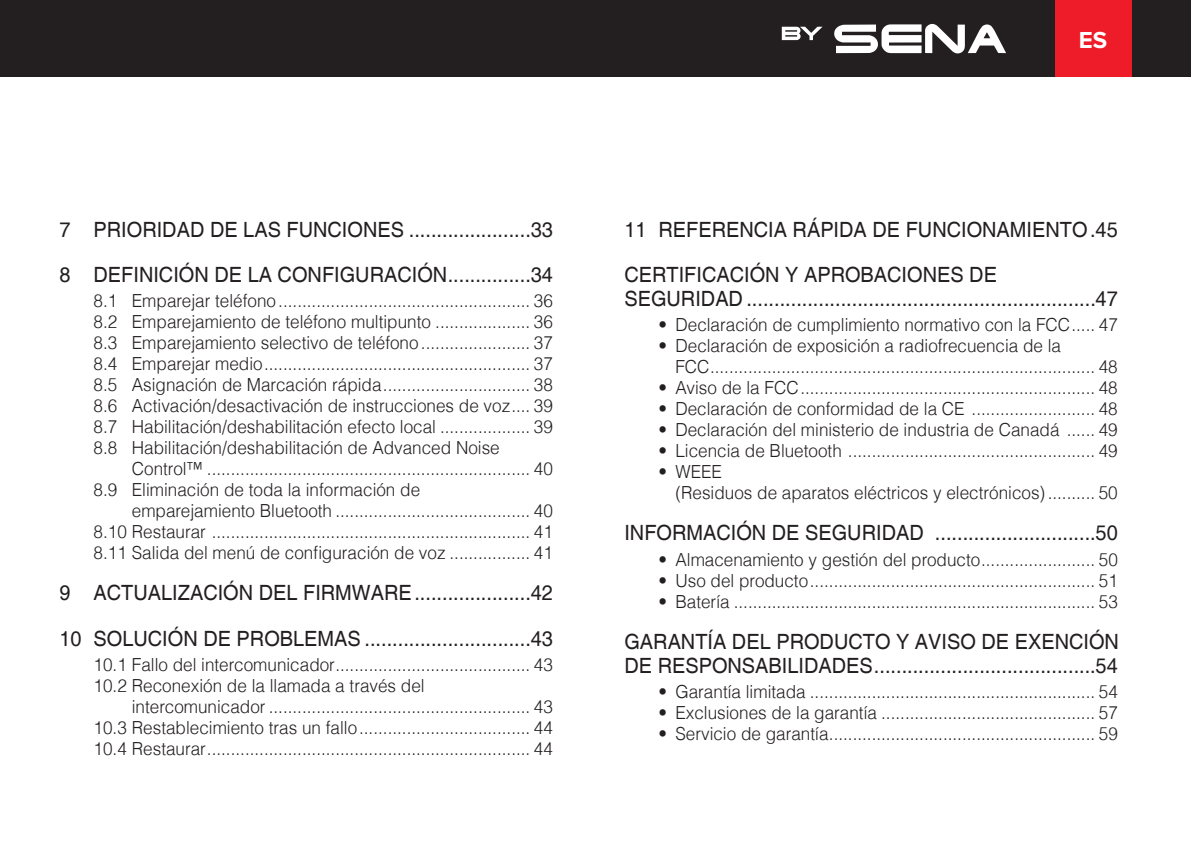
<style>
.page{position:relative;width:1191px;height:851px;background:#fff}
.page>*{position:absolute;margin:0;border:0;box-sizing:border-box;transform-origin:0 0}
.t1{font:700 24px "Proxima Nova";color:#fff}
.t2{font:21px/45.3px "Helvetica";color:#231f20;scale:.95 1}
.t3{font:300 18px/21px "Helvetica LT";color:#231f20;scale:.95 1}
</style>
<div class="page">
<div style="left:0;top:0;width:1191px;height:77px;background:#231f20"></div>
<div style="left:1054px;top:0;width:77px;height:77px;background:#ee1c28"></div>
<svg style="left:834px;top:24px;width:172px;height:29px"></svg>
<svg style="left:782px;top:27px;width:40px;height:13px"></svg>
<p class="t2" style="left:60px;top:207px;width:521px">7 PRIORIDAD DE LAS FUNCIONES ......................33<br>8 DEFINICIÓN DE LA CONFIGURACIÓN...............34</p>
<p class="t3" style="left:94px;top:290px;width:485px;text-align:justify">8.1 Emparejar teléfono..................................................... 36<br>8.2 Emparejamiento de teléfono multipunto .................... 36<br>8.3 Emparejamiento selectivo de teléfono....................... 37<br>8.4 Emparejar medio........................................................ 37<br>8.5 Asignación de Marcación rápida............................... 38<br>8.6 Activación/desactivación de instrucciones de voz.... 39<br>8.7 Habilitación/deshabilitación efecto local ................... 39<br>8.8 Habilitación/deshabilitación de Advanced Noise</p>
<p class="t3" style="left:94px;top:458px;width:485px;text-indent:38px">Control™ .................................................................... 40<br>8.9 Eliminación de toda la información de</p>
<p class="t3" style="left:94px;top:500px;width:485px;text-align:justify;text-indent:38px">emparejamiento Bluetooth ......................................... 40<br>8.10 Restaurar ................................................................... 41<br>8.11 Salida del menú de configuración de voz ................. 41</p>
<p class="t2" style="left:60px;top:571px;width:521px">9 ACTUALIZACIÓN DEL FIRMWARE.....................42<br>10 SOLUCIÓN DE PROBLEMAS ..............................43</p>
<p class="t3" style="left:94px;top:653px;width:485px">10.1 Fallo del intercomunicador......................................... 43<br>10.2 Reconexión de la llamada a través del</p>
<p class="t3" style="left:94px;top:695px;width:485px;text-align:justify;text-indent:38px">intercomunicador ....................................................... 43<br>10.3 Restablecimiento tras un fallo.................................... 44<br>10.4 Restaurar.................................................................... 44</p>
<h1 class="t1" style="left:1079px;top:26px;width:30px">ES</h1>
<p class="t2" style="left:624px;top:207px;width:521px">11 REFERENCIA RÁPIDA DE FUNCIONAMIENTO.45<br>CERTIFICACIÓN Y APROBACIONES DE</p>
<p class="t2" style="left:624px;top:276px;width:521px">SEGURIDAD ...............................................................47</p>
<p class="t3" style="left:658px;top:314px;width:485px">• Declaración de cumplimiento normativo con la FCC..... 47</p>
<p class="t3" style="left:675px;top:335px;width:467px;text-indent:-17px">• Declaración de exposición a radiofrecuencia de la<br>FCC................................................................................. 48</p>
<p class="t3" style="left:658px;top:377px;width:485px">• Aviso de la FCC.............................................................. 48</p>
<p class="t3" style="left:658px;top:398px;width:485px">• Declaración de conformidad de la CE .......................... 48</p>
<p class="t3" style="left:658px;top:419px;width:485px">• Declaración del ministerio de industria de Canadá ...... 49</p>
<p class="t3" style="left:658px;top:440px;width:485px">• Licencia de Bluetooth .................................................... 49</p>
<p class="t3" style="left:675px;top:461px;width:467px;text-indent:-17px">• WEEE<br>(Residuos de aparatos eléctricos y electrónicos).......... 50</p>
<p class="t2" style="left:624px;top:511px;width:521px">INFORMACIÓN DE SEGURIDAD .............................50</p>
<p class="t3" style="left:658px;top:548px;width:485px">• Almacenamiento y gestión del producto........................ 50</p>
<p class="t3" style="left:658px;top:569px;width:485px">• Uso del producto............................................................ 51</p>
<p class="t3" style="left:658px;top:590px;width:485px">• Batería ............................................................................ 53</p>
<p class="t2" style="left:624px;top:630px;width:522px;line-height:24px">GARANTÍA DEL PRODUCTO Y AVISO DE EXENCIÓN<br>DE RESPONSABILIDADES........................................54</p>
<p class="t3" style="left:658px;top:680px;width:485px">• Garantía limitada ............................................................ 54</p>
<p class="t3" style="left:658px;top:701px;width:485px">• Exclusiones de la garantía ............................................. 57</p>
<p class="t3" style="left:658px;top:722px;width:485px">• Servicio de garantía........................................................ 59</p>
</div>
